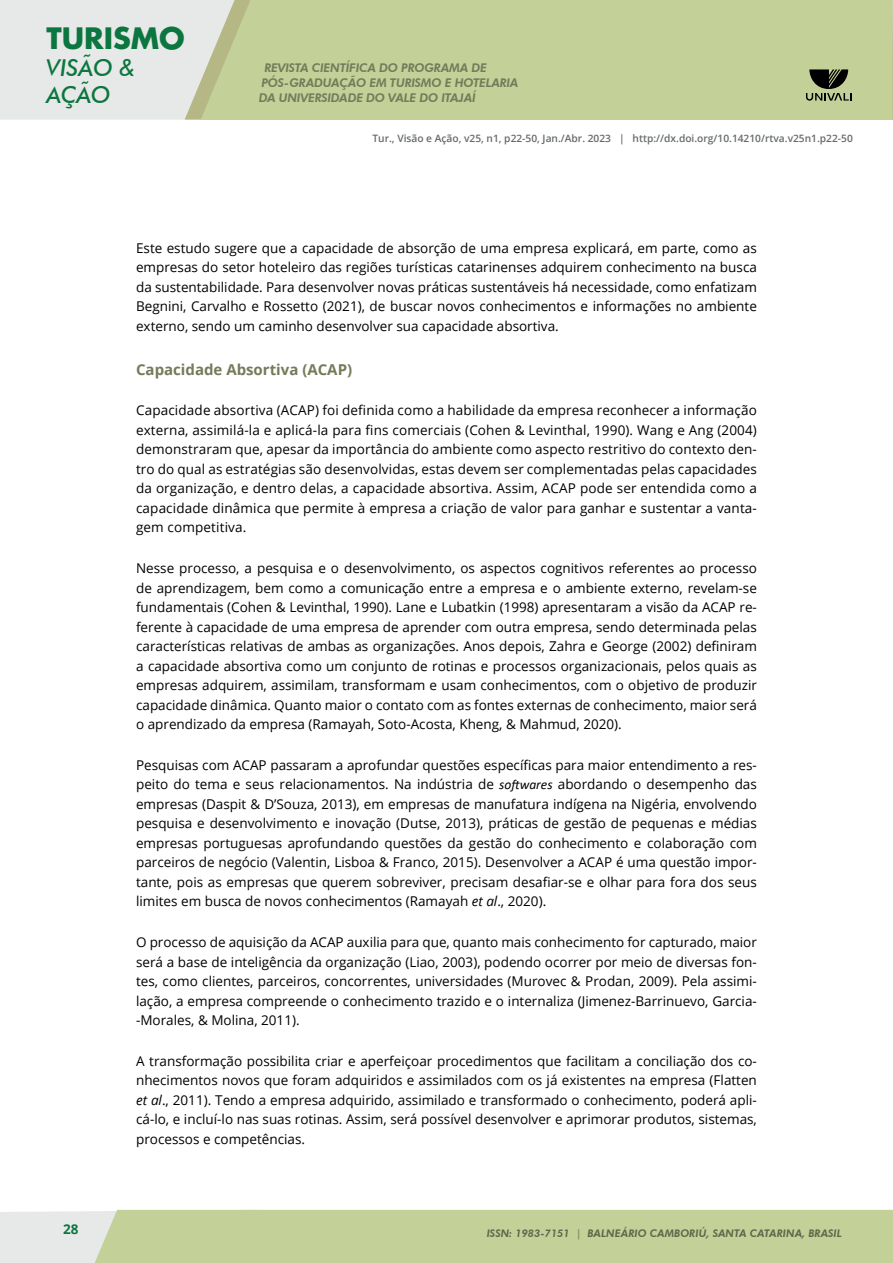
<style>
.page{position:relative;width:893px;height:1263px;background:#fff}
.page>*{position:absolute;margin:0;border:0;box-sizing:border-box;transform-origin:0 0}
.t1{font:700 28.8px "Futura";color:#0c7640}
.t2{font:italic 500 23.25px/26.5px "Futura BT";color:#0c7640}
.C_Art_-Subtitulo{font:700 15px "Open Sans";color:#737b59}
.C_Art_-Texto{font:13.5px/19.5px "Open Sans";color:#000001;text-align:justify}
.t3{font:700 13.5px "Open Sans";color:#0c7640}
.t4{font:italic 800 12px/15px "Futura BT";letter-spacing:-.02em;color:#737b59}
.t5{font:italic 800 10.5px "Futura BT";color:#60664a}
.t6{font:600 10.2px "Open Sans";color:#656a6a}
.s1{font-family:"Calibri";font-style:italic}
.s2{font-style:italic}
.s3{color:#8c8a5f}
</style>
<div class="page">
<div style="left:0;top:0;width:185px;height:120px;background:#e7e9e8"></div>
<svg style="left:185px;top:0;width:708px;height:120px;background:#dcdfd3"></svg>
<div style="left:201px;top:0;width:691px;height:120px;background:#c3d199"></div>
<svg style="left:806px;top:69px;width:46px;height:32px"></svg>
<svg style="left:0;top:1210px;width:893px;height:53px;background:#c7d3a2"></svg>
<h1 class="t1" style="left:46px;top:20px;width:140px">TURISMO</h1>
<h2 class="t2" style="left:46px;top:54px;width:90px">VISÃO &amp;<br>AÇÃO</h2>
<p class="t4" style="left:259px;top:60px;width:261px;text-indent:6px">REVISTA CIENTÍFICA DO PROGRAMA DE<br>PÓS-GRADUAÇÃO EM TURISMO E HOTELARIA<br>DA UNIVERSIDADE DO VALE DO ITAJAÍ</p>
<p class="t6" style="left:372px;top:131px;width:482px">Tur., Visão e Ação, v25, n1, p22-50, Jan./Abr. 2023 | http://dx.doi.org/10.14210/rtva.v25n1.p22-50</p>
<p class="C_Art_-Texto" style="left:136px;top:238px;width:622px">Este estudo sugere que a capacidade de absorção de uma empresa explicará, em parte, como as empresas do setor hoteleiro das regiões turísticas catarinenses adquirem conhecimento na busca da sustentabilidade. Para desenvolver novas práticas sustentáveis há necessidade, como enfatizam Begnini, Carvalho e Rossetto (2021), de buscar novos conhecimentos e informações no ambiente externo, sendo um caminho desenvolver sua capacidade absortiva.</p>
<p class="C_Art_-Subtitulo" style="left:136px;top:358px;width:218px">Capacidade Absortiva (ACAP)</p>
<p class="C_Art_-Texto" style="left:136px;top:400px;width:622px">Capacidade absortiva (ACAP) foi definida como a habilidade da empresa reconhecer a informação externa, assimilá-la e aplicá-la para fins comerciais (Cohen &amp; Levinthal, 1990). Wang e Ang (2004) demonstraram que, apesar da importância do ambiente como aspecto restritivo do contexto den&shy;tro do qual as estratégias são desenvolvidas, estas devem ser complementadas pelas capacidades da organização, e dentro delas, a capacidade absortiva. Assim, ACAP pode ser entendida como a capacidade dinâmica que permite à empresa a criação de valor para ganhar e sustentar a vanta&shy;gem competitiva.</p>
<p class="C_Art_-Texto" style="left:136px;top:558px;width:622px">Nesse processo, a pesquisa e o desenvolvimento, os aspectos cognitivos referentes ao processo de aprendizagem, bem como a comunicação entre a empresa e o ambiente externo, revelam-se fundamentais (Cohen &amp; Levinthal, 1990). Lane e Lubatkin (1998) apresentaram a visão da ACAP re&shy;ferente à capacidade de uma empresa de aprender com outra empresa, sendo determinada pelas características relativas de ambas as organizações. Anos depois, Zahra e George (2002) definiram a capacidade absortiva como um conjunto de rotinas e processos organizacionais, pelos quais as empresas adquirem, assimilam, transformam e usam conhecimentos, com o objetivo de produzir capacidade dinâmica. Quanto maior o contato com as fontes externas de conhecimento, maior será o aprendizado da empresa (Ramayah, Soto-Acosta, Kheng, &amp; Mahmud, 2020).</p>
<p class="C_Art_-Texto" style="left:136px;top:755px;width:622px">Pesquisas com ACAP passaram a aprofundar questões específicas para maior entendimento a res&shy;peito do tema e seus relacionamentos. Na indústria de <span class="s1">softwares</span> abordando o desempenho das empresas (Daspit &amp; D’Souza, 2013), em empresas de manufatura indígena na Nigéria, envolvendo pesquisa e desenvolvimento e inovação (Dutse, 2013), práticas de gestão de pequenas e médias empresas portuguesas aprofundando questões da gestão do conhecimento e colaboração com parceiros de negócio (Valentin, Lisboa &amp; Franco, 2015). Desenvolver a ACAP é uma questão impor&shy;tante, pois as empresas que querem sobreviver, precisam desafiar-se e olhar para fora dos seus limites em busca de novos conhecimentos (Ramayah <span class="s2">et al</span>., 2020).</p>
<p class="C_Art_-Texto" style="left:136px;top:932px;width:622px">O processo de aquisição da ACAP auxilia para que, quanto mais conhecimento for capturado, maior será a base de inteligência da organização (Liao, 2003), podendo ocorrer por meio de diversas fon&shy;tes, como clientes, parceiros, concorrentes, universidades (Murovec &amp; Prodan, 2009). Pela assimi&shy;lação, a empresa compreende o conhecimento trazido e o internaliza (Jimenez-Barrinuevo, Garcia--Morales, &amp; Molina, 2011).</p>
<p class="C_Art_-Texto" style="left:136px;top:1051px;width:622px">A transformação possibilita criar e aperfeiçoar procedimentos que facilitam a conciliação dos co&shy;nhecimentos novos que foram adquiridos e assimilados com os já existentes na empresa (Flatten <span class="s2">et al</span>., 2011). Tendo a empresa adquirido, assimilado e transformado o conhecimento, poderá apli&shy;cá-lo, e incluí-lo nas suas rotinas. Assim, será possível desenvolver e aprimorar produtos, sistemas, processos e competências.</p>
<p class="t3" style="left:63px;top:1219px;width:17px">28</p>
<p class="t5" style="left:487px;top:1227px;width:357px">ISSN: 1983-7151 <span class="s3">|</span> BALNEÁRIO CAMBORIÚ, SANTA CATARINA, BRASIL</p>
</div>
